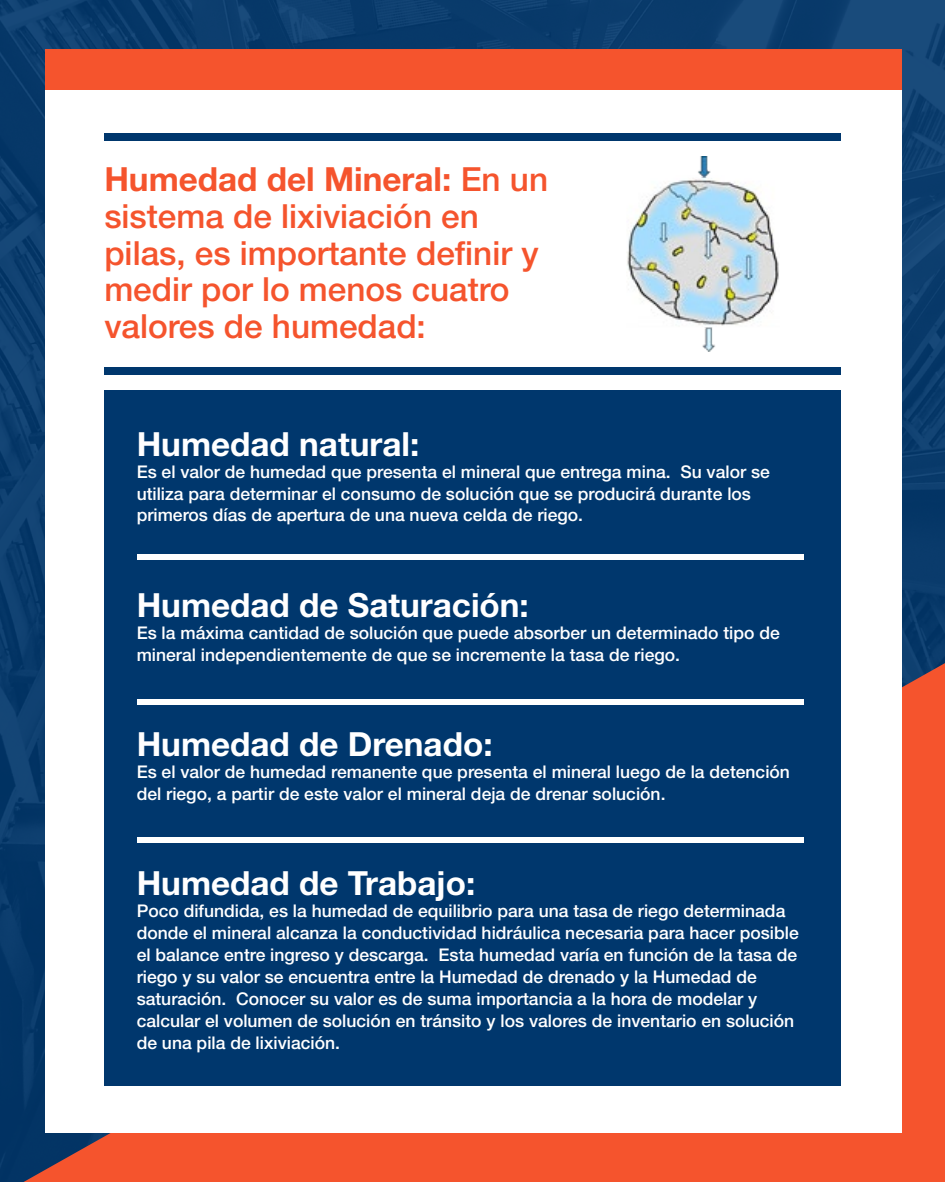
<style>
.page{position:relative;width:945px;height:1182px;background:#fff}
.page>*{position:absolute;margin:0;border:0;box-sizing:border-box;transform-origin:0 0}
.t1{font:500 33.25px/36.8px "Helvetica Neue";color:#f5542d}
.t2{font:700 33.25px "Helvetica Neue";color:#fff}
.t3{font:500 17.5px/21.9px "Helvetica Neue";color:#fff}
.s1{font-weight:700}
</style>
<div class="page">
<div style="left:0;top:0;width:945px;height:1181px;background:linear-gradient(to right,#093a6b,#104172)"></div>
<svg style="left:24px;top:663px;width:921px;height:518px;background:#cc5139"></svg>
<div style="left:45px;top:49px;width:857px;height:1083px;background:#fff"></div>
<div style="left:45px;top:49px;width:857px;height:40px;background:#f5542d"></div>
<div style="left:104px;top:133px;width:737px;height:7px;background:#00376d"></div>
<div style="left:104px;top:367px;width:737px;height:7px;background:#00376d"></div>
<img style="left:627px;top:157px;width:152px;height:194px">
<div style="left:104px;top:390px;width:737px;height:695px;background:#00376d"></div>
<div style="left:138px;top:554px;width:666px;height:5px;background:#fff"></div>
<div style="left:138px;top:699px;width:666px;height:5px;background:#fff"></div>
<div style="left:138px;top:837px;width:666px;height:5px;background:#fff"></div>
<h1 class="t1" style="left:104px;top:160px;width:445px"><span class="s1">Humedad del Mineral:</span> En un sistema de lixiviación en pilas, es importante definir y medir por lo menos cuatro valores de humedad:</h1>
<h1 class="t2" style="left:137px;top:418px;width:284px">Humedad natural:</h1>
<p class="t3" style="left:137px;top:460px;width:635px">Es el valor de humedad que presenta el mineral que entrega mina. Su valor se utiliza para determinar el consumo de solución que se producirá durante los primeros días de apertura de una nueva celda de riego.</p>
<h1 class="t2" style="left:137px;top:579px;width:394px">Humedad de Saturación:</h1>
<p class="t3" style="left:137px;top:621px;width:645px">Es la máxima cantidad de solución que puede absorber un determinado tipo de mineral independientemente de que se incremente la tasa de riego.</p>
<h1 class="t2" style="left:137px;top:718px;width:357px">Humedad de Drenado:</h1>
<p class="t3" style="left:137px;top:760px;width:655px">Es el valor de humedad remanente que presenta el mineral luego de la detención del riego, a partir de este valor el mineral deja de drenar solución.</p>
<h1 class="t2" style="left:137px;top:857px;width:340px">Humedad de Trabajo:</h1>
<p class="t3" style="left:137px;top:899px;width:664px">Poco difundida, es la humedad de equilibrio para una tasa de riego determinada donde el mineral alcanza la conductividad hidráulica necesaria para hacer posible el balance entre ingreso y descarga. Esta humedad varía en función de la tasa de riego y su valor se encuentra entre la Humedad de drenado y la Humedad de saturación. Conocer su valor es de suma importancia a la hora de modelar y calcular el volumen de solución en tránsito y los valores de inventario en solución de una pila de lixiviación.</p>
</div>
